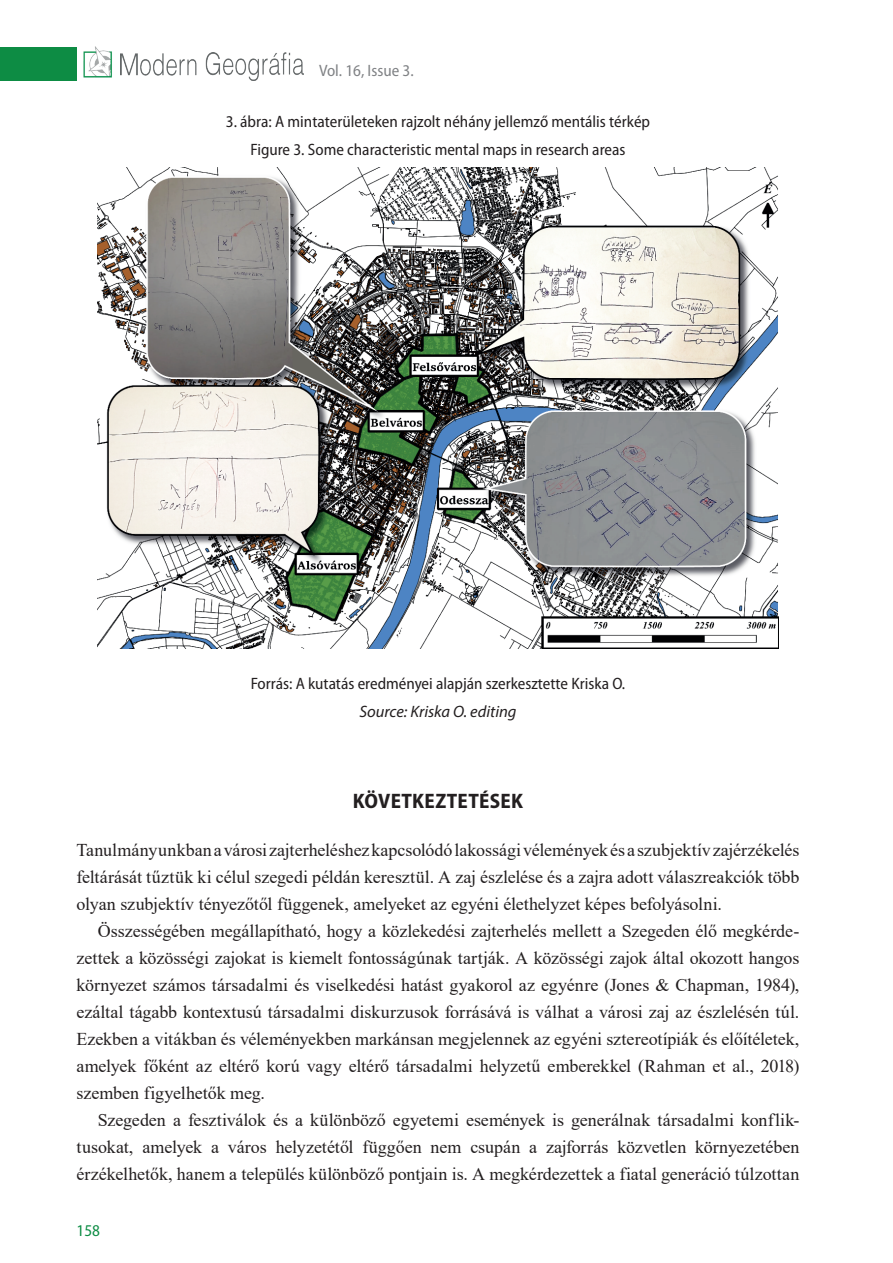
<style>
.page{position:relative;width:893px;height:1263px;background:#fff}
.page>*{position:absolute;margin:0;border:0;box-sizing:border-box;transform-origin:0 0}
.t1{font:700 semi-condensed 21px "Myriad Pro";letter-spacing:.015em;color:#231f20}
.t2{font:18px/27px "Times New Roman";letter-spacing:-.005em;color:#231f20;text-align:justify}
.t3{font:semi-condensed 16.5px/28.3px "Myriad Pro";color:#231f20;text-align:center}
.t4{font:italic 16.5px "Myriad Pro";color:#231f20}
.t5{font:semi-condensed 16.5px "Myriad Pro";color:#808285}
.t6{font:semi-condensed 16.5px "Myriad Pro";color:#0d8c44}
</style>
<div class="page">
<img style="left:120px;top:52px;width:183px;height:29px">
<img style="left:83px;top:46px;width:29px;height:32px">
<div style="left:0;top:48px;width:77px;height:33px;background:#0d8c44"></div>
<img style="left:98px;top:167px;width:680px;height:481px">
<p class="t5" style="left:319px;top:61px;width:96px">Vol. 16, Issue 3.</p>
<p class="t3" style="left:226px;top:108px;width:426px">3. ábra: A mintaterületeken rajzolt néhány jellemző mentális térkép<br>Figure 3. Some characteristic mental maps in research areas</p>
<p class="t3" style="left:251px;top:669px;width:376px">Forrás: A kutatás eredményei alapján szerkesztette Kriska O.</p>
<p class="t4" style="left:359px;top:701px;width:159px">Source: Kriska O. editing</p>
<p class="t1" style="left:353px;top:787px;width:172px">KÖVETKEZTETÉSEK</p>
<p class="t2" style="left:77px;top:836px;width:724px">Tanulmányunkban a városi zajterheléshez kapcsolódó lakossági vélemények és a szubjektív zajérzékelés feltárását tűztük ki célul szegedi példán keresztül. A zaj észlelése és a zajra adott válaszreakciók több olyan szubjektív tényezőtől függenek, amelyeket az egyéni élethelyzet képes befolyásolni.</p>
<p class="t2" style="left:77px;top:917px;width:724px;text-indent:21px">Összességében megállapítható, hogy a közlekedési zajterhelés mellett a Szegeden élő megkérde&shy;zettek a közösségi zajokat is kiemelt fontosságúnak tartják. A közösségi zajok által okozott hangos környezet számos társadalmi és viselkedési hatást gyakorol az egyénre (Jones &amp; Chapman, 1984), ezáltal tágabb kontextusú társadalmi diskurzusok forrásává is válhat a városi zaj az észlelésén túl.<br>Ezekben a vitákban és véleményekben markánsan megjelennek az egyéni sztereotípiák és előítéletek, amelyek főként az eltérő korú vagy eltérő társadalmi helyzetű emberekkel (Rahman et al., 2018) szemben figyelhetők meg.</p>
<p class="t2" style="left:77px;top:1106px;width:724px;text-indent:21px">Szegeden a fesztiválok és a különböző egyetemi események is generálnak társadalmi konflik&shy;tusokat, amelyek a város helyzetétől függően nem csupán a zajforrás közvetlen környezetében érzékelhetők, hanem a település különböző pontjain is. A megkérdezettek a fiatal generáció túlzottan</p>
<p class="t6" style="left:77px;top:1221px;width:25px">158</p>
</div>
